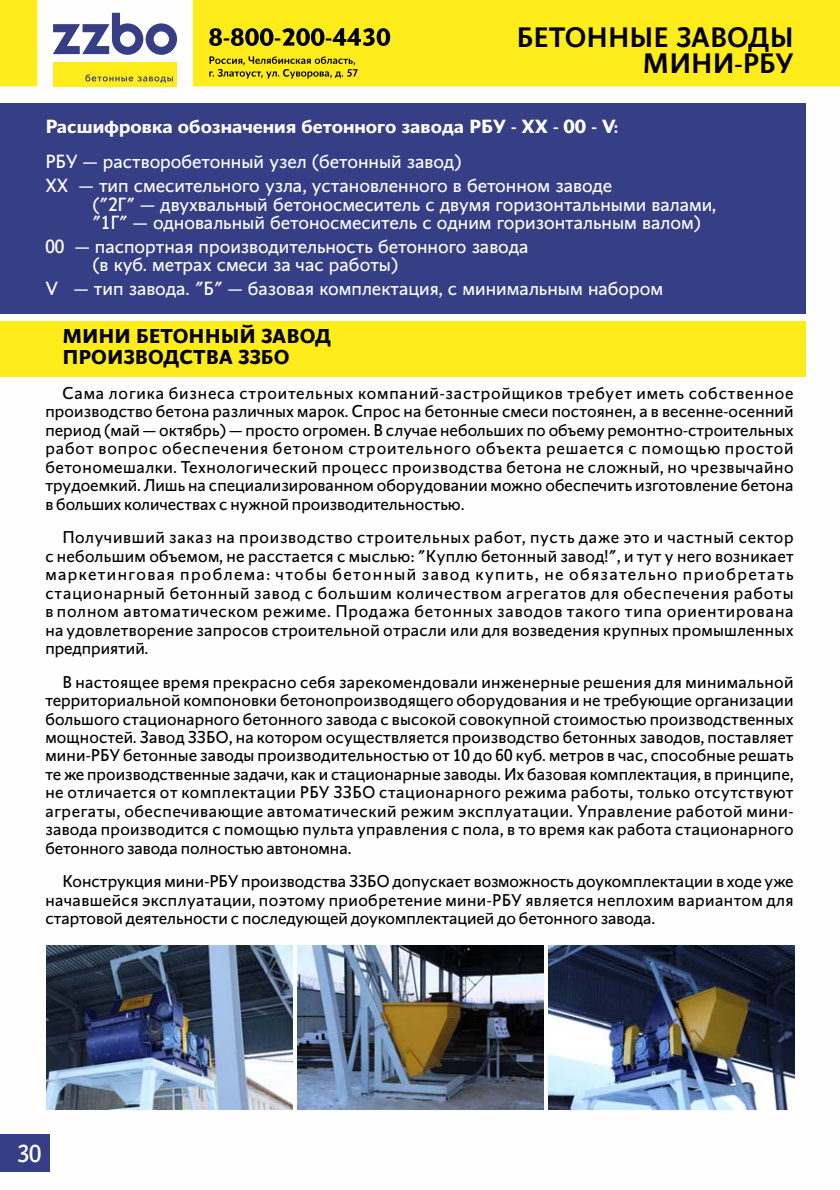
<style>
.page{position:relative;width:840px;height:1190px;background:#fff}
.page>*{position:absolute;margin:0;border:0;box-sizing:border-box;transform-origin:0 0}
.t1{font:500 28px/26px "Conqueror Sans";color:#000;text-align:right}
.t2{font:24.4px "Conqueror Sans";color:#fefefe}
.t3{font:700 20px/20.6px "Conqueror Sans";color:#000}
.t4{font:19px/18.4px "Conqueror Sans";color:#fefefe}
.t5{font:700 19px "Conqueror Sans";color:#fefefe}
.t6{font:17px/18.4px "Conqueror Sans";color:#000;text-align:justify}
</style>
<div class="page">
<svg style="left:0;top:0;width:840px;height:86px;background:#feed2f"></svg>
<svg style="left:53px;top:13px;width:124px;height:42px"></svg>
<div style="left:53px;top:62px;width:124px;height:24px;background:#ffec1b"></div>
<svg style="left:85px;top:74px;width:88px;height:9px"></svg>
<svg style="left:209px;top:56px;width:149px;height:23px;background:#cabb15"></svg>
<svg style="left:209px;top:28px;width:181px;height:18px;background:#867c0e"></svg>
<div style="left:0;top:103px;width:806px;height:211px;background:#363f86"></div>
<div style="left:0;top:321px;width:806px;height:56px;background:#ffec1b"></div>
<img style="left:46px;top:945px;width:247px;height:165px">
<img style="left:548px;top:945px;width:247px;height:165px">
<img style="left:297px;top:945px;width:247px;height:165px">
<div style="left:0;top:1134px;width:50px;height:38px;background:#363f86"></div>
<h1 class="t1" style="left:517px;top:26px;width:278px">БЕТОННЫЕ ЗАВОДЫ<br>МИНИ-РБУ</h1>
<p class="t5" style="left:45px;top:115px;width:574px">Расшифровка обозначения бетонного завода РБУ - XX - 00 - V:</p>
<p class="t4" style="left:45px;top:150px;width:568px;line-height:24px">РБУ — растворобетонный узел (бетонный завод)<br>XX — тип смесительного узла, установленного в бетонном заводе</p>
<p class="t4" style="left:92px;top:195px;width:625px">("2Г" — двухвальный бетоносмеситель с двумя горизонтальными валами, "1Г" — одновальный бетоносмеситель с одним горизонтальным валом)</p>
<p class="t4" style="left:92px;top:237px;width:438px;text-indent:-47px">00 — паспортная производительность бетонного завода (в куб. метрах смеси за час работы)</p>
<p class="t4" style="left:45px;top:280px;width:619px">V — тип завода. "Б" — базовая комплектация, с минимальным набором</p>
<p class="t3" style="left:62px;top:326px;width:271px">МИНИ БЕТОННЫЙ ЗАВОД<br>ПРОИЗВОДСТВА ЗЗБО</p>
<p class="t6" style="left:45px;top:384px;width:750px;text-indent:17px">Сама логика бизнеса строительных компаний-застройщиков требует иметь собственное производство бетона различных марок. Спрос на бетонные смеси постоянен, а в весенне-осенний период (май — октябрь) — просто огромен. В случае небольших по объему ремонтно-строительных работ вопрос обеспечения бетоном строительного объекта решается с помощью простой бетономешалки. Технологический процесс производства бетона не сложный, но чрезвычайно трудоемкий. Лишь на специализированном оборудовании можно обеспечить изготовление бетона в больших количествах с нужной производительностью.</p>
<p class="t6" style="left:45px;top:528px;width:750px;text-indent:17px">Получивший заказ на производство строительных работ, пусть даже это и частный сектор с небольшим объемом, не расстается с мыслью: "Куплю бетонный завод!", и тут у него возникает маркетинговая проблема: чтобы бетонный завод купить, не обязательно приобретать стационарный бетонный завод с большим количеством агрегатов для обеспечения работы в полном автоматическом режиме. Продажа бетонных заводов такого типа ориентирована на удовлетворение запросов строительной отрасли или для возведения крупных промышленных предприятий.</p>
<p class="t6" style="left:45px;top:673px;width:750px;text-indent:17px">В настоящее время прекрасно себя зарекомендовали инженерные решения для минимальной территориальной компоновки бетонопроизводящего оборудования и не требующие организации большого стационарного бетонного завода с высокой совокупной стоимостью производственных мощностей. Завод ЗЗБО, на котором осуществляется производство бетонных заводов, поставляет мини-РБУ бетонные заводы производительностью от 10 до 60 куб. метров в час, способные решать те же производственные задачи, как и стационарные заводы. Их базовая комплектация, в принципе, не отличается от комплектации РБУ ЗЗБО стационарного режима работы, только отсутствуют агрегаты, обеспечивающие автоматический режим эксплуатации. Управление работой мини&shy;завода производится с помощью пульта управления с пола, в то время как работа стационарного бетонного завода полностью автономна.</p>
<p class="t6" style="left:45px;top:872px;width:750px;text-indent:17px">Конструкция мини-РБУ производства ЗЗБО допускает возможность доукомплектации в ходе уже начавшейся эксплуатации, поэтому приобретение мини-РБУ является неплохим вариантом для стартовой деятельности с последующей доукомплектацией до бетонного завода.</p>
<h2 class="t2" style="left:17px;top:1140px;width:26px">30</h2>
</div>
